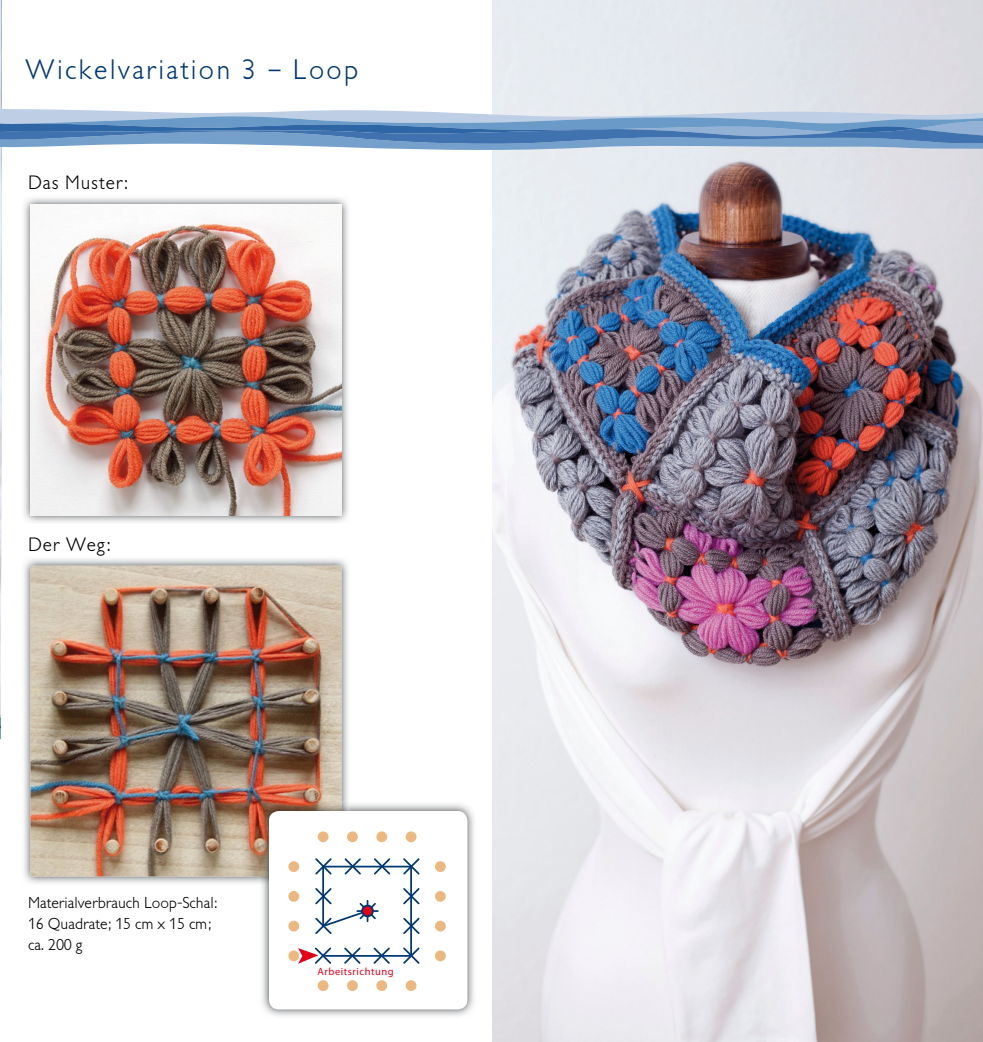
<style>
.page{position:relative;width:983px;height:1042px;background:#fff}
.page>*{position:absolute;margin:0;border:0;box-sizing:border-box;transform-origin:0 0}
.t1{font:300 28px "Gill Sans BQ";letter-spacing:.08em;color:#003871}
.t2{font:300 19.25px "Gill Sans BQ";letter-spacing:.04em;color:#000}
.t3{font:300 15.75px/21px "Gill Sans BQ";color:#000}
.t4{font:10.5px "Myriad Pro";letter-spacing:.05em;color:#e2001a}
</style>
<div class="page">
<img style="left:492px;top:744px;width:490px;height:297px">
<img style="left:24px;top:744px;width:324px;height:139px">
<img style="left:31px;top:744px;width:310px;height:132px">
<img style="left:262px;top:804px;width:212px;height:212px">
<img style="left:259px;top:801px;width:91px;height:84px">
<img style="left:259px;top:801px;width:82px;height:75px">
<svg style="left:269px;top:811px;width:198px;height:198px"></svg>
<hr style="left:357px;top:910px;width:21px;height:2px;background:#003871">
<hr style="left:366px;top:901px;width:2px;height:20px;background:#003871">
<div style="left:362px;top:905px;width:11px;height:11px;background:#e2001a;border-radius:50%"></div>
<div style="left:361px;top:904px;width:13px;height:13px;border:2px solid #003871;border-radius:50%"></div>
<img style="left:1px;top:0;width:982px;height:744px">
<p class="t1" style="left:26px;top:54px;width:334px">Wickelvariation 3 – Loop</p>
<p class="t2" style="left:28px;top:172px;width:101px">Das Muster:</p>
<p class="t2" style="left:28px;top:534px;width:84px">Der Weg:</p>
<p class="t3" style="left:28px;top:893px;width:191px">Materialverbrauch Loop-Schal:<br>16 Quadrate; 15 cm x 15 cm; ca. 200 g</p>
<p class="t4" style="left:317px;top:965px;width:77px">Arbeitsrichtung</p>
</div>
